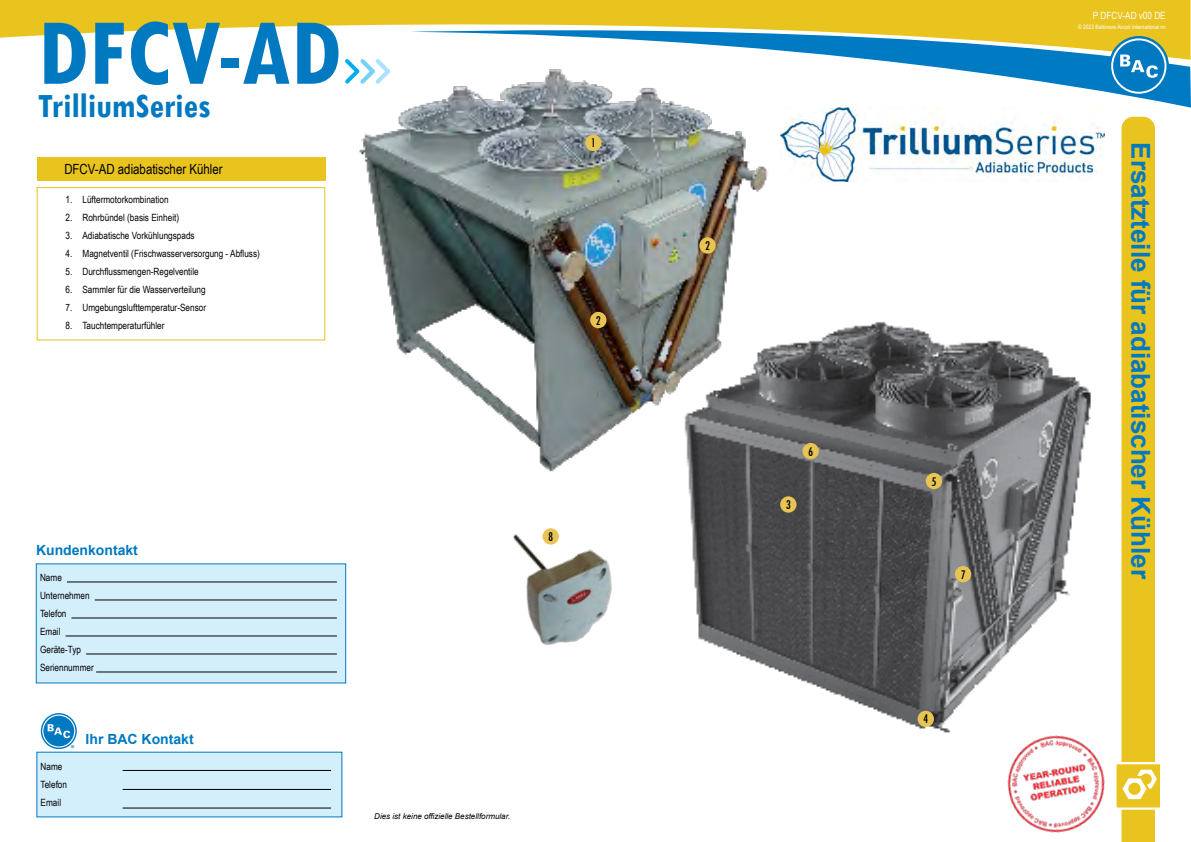
<style>
.page{position:relative;width:1191px;height:842px;background:#fff}
.page>*{position:absolute;margin:0;border:0;box-sizing:border-box;transform-origin:0 0}
.t1{font:700 condensed 100px "Tw Cen";color:#0079c1}
.t2{font:700 condensed 36px "Tw Cen";color:#0079c1}
.t3{font:700 26px "Arial";color:#0079c1}
.t4{font:14px "Arial Narrow";color:#000}
.t5{font:700 14px "Arial";color:#0079c1}
.t6{font:condensed 13.8px "Tw Cen";color:#000}
.t7{font:10px/18px "Arial Narrow";color:#000}
.t8{font:10px "Arial Narrow";color:#fff}
.t9{font:italic 8px "Arial";color:#000}
.t10{font:6px "Arial Narrow";color:#fff}
</style>
<div class="page">
<svg style="left:0;top:0;width:1190px;height:38px;background:#ebc938"></svg>
<svg style="left:410px;top:19px;width:781px;height:89px"></svg>
<svg style="left:1108px;top:36px;width:60px;height:60px"></svg>
<svg style="left:1111px;top:38px;width:55px;height:56px"></svg>
<div style="left:1113px;top:40px;width:51px;height:52px;background:#0079c1;border-radius:50%"></div>
<svg style="left:1120px;top:55px;width:37px;height:23px"></svg>
<svg style="left:1159px;top:89px;width:5px;height:6px"></svg>
<div style="left:1116px;top:764px;width:43px;height:44px;background:#e9c31e"></div>
<svg style="left:1121px;top:117px;width:36px;height:725px;background:#ebc834"></svg>
<div style="left:1114px;top:762px;width:48px;height:48px;border:2px solid #fff"></div>
<img style="left:1007px;top:735px;width:98px;height:98px">
<img style="left:688px;top:321px;width:403px;height:412px">
<img style="left:359px;top:49px;width:421px;height:432px">
<div style="left:37px;top:158px;width:288px;height:23px;background:#e9c31e"></div>
<div style="left:37px;top:187px;width:288px;height:153px;border:1px solid #e9c31e"></div>
<div style="left:36px;top:564px;width:310px;height:119px;background:#d4effc"></div>
<hr style="left:67px;top:582px;width:270px;height:1px;background:#000">
<hr style="left:95px;top:600px;width:242px;height:1px;background:#000">
<hr style="left:71px;top:618px;width:266px;height:1px;background:#000">
<hr style="left:66px;top:636px;width:271px;height:1px;background:#000">
<hr style="left:86px;top:654px;width:251px;height:1px;background:#000">
<hr style="left:96px;top:672px;width:241px;height:1px;background:#000">
<svg style="left:345px;top:55px;width:49px;height:33px"></svg>
<div style="left:925px;top:473px;width:17px;height:16px;background:#e8c453;border-radius:50%"></div>
<div style="left:955px;top:566px;width:16px;height:16px;background:#e8c453;border-radius:50%"></div>
<div style="left:802px;top:443px;width:17px;height:16px;background:#e8c453;border-radius:50%"></div>
<svg style="left:41px;top:713px;width:36px;height:36px"></svg>
<svg style="left:42px;top:714px;width:33px;height:34px"></svg>
<div style="left:43px;top:716px;width:31px;height:30px;background:#0079c1;border-radius:50%"></div>
<svg style="left:48px;top:724px;width:22px;height:14px"></svg>
<div style="left:37px;top:752px;width:305px;height:65px;background:#d4effc"></div>
<hr style="left:123px;top:770px;width:208px;height:1px;background:#000">
<hr style="left:123px;top:789px;width:208px;height:1px;background:#000">
<hr style="left:123px;top:808px;width:208px;height:1px;background:#000">
<div style="left:590px;top:312px;width:16px;height:16px;background:#e8c453;border-radius:50%"></div>
<div style="left:585px;top:135px;width:16px;height:16px;background:#e8c453;border-radius:50%"></div>
<div style="left:699px;top:237px;width:16px;height:17px;background:#e8c453;border-radius:50%"></div>
<div style="left:780px;top:496px;width:16px;height:17px;background:#e8c453;border-radius:50%"></div>
<img style="left:513px;top:528px;width:99px;height:117px">
<img style="left:780px;top:108px;width:324px;height:73px">
<div style="left:917px;top:711px;width:17px;height:16px;background:#e8c453;border-radius:50%"></div>
<h1 class="t1" style="left:38px;top:-8px;width:305px">DFCV-AD</h1>
<h2 class="t2" style="left:38px;top:84px;width:174px">TrilliumSeries</h2>
<h3 class="t4" style="left:64px;top:159px;width:160px">DFCV-AD adiabatischer Kühler</h3>
<p class="t7" style="left:65px;top:190px;width:105px">1. Lüftermotorkombination</p>
<p class="t7" style="left:65px;top:208px;width:115px">2. Rohrbündel (basis Einheit)</p>
<p class="t7" style="left:65px;top:226px;width:131px">3. Adiabatische Vorkühlungspads</p>
<p class="t7" style="left:65px;top:244px;width:196px">4. Magnetventil (Frischwasserversorgung - Abfluss)</p>
<p class="t7" style="left:65px;top:262px;width:135px">5. Durchflussmengen-Regelventile</p>
<p class="t7" style="left:65px;top:280px;width:142px">6. Sammler für die Wasserverteilung</p>
<p class="t7" style="left:65px;top:298px;width:142px">7. Umgebungslufttemperatur-Sensor</p>
<p class="t7" style="left:65px;top:316px;width:101px">8. Tauchtemperaturfühler</p>
<h3 class="t6" style="left:591px;top:135px;width:7px">1</h3>
<h3 class="t6" style="left:596px;top:312px;width:7px">2</h3>
<h3 class="t5" style="left:36px;top:540px;width:103px">Kundenkontakt</h3>
<p class="t7" style="left:40px;top:569px;width:55px">Name<br>Unternehmen<br>Telefon<br>Email<br>Geräte-Typ<br>Seriennummer</p>
<p class="t7" style="left:41px;top:757px;width:28px">Name<br>Telefon<br>Email</p>
<h3 class="t5" style="left:86px;top:729px;width:110px">Ihr BAC Kontakt</h3>
<h3 class="t6" style="left:548px;top:528px;width:7px">8</h3>
<p class="t9" style="left:374px;top:811px;width:137px">Dies ist keine offizielle Bestellformular.</p>
<h3 class="t6" style="left:705px;top:237px;width:7px">2</h3>
<h3 class="t6" style="left:786px;top:496px;width:7px">3</h3>
<h3 class="t6" style="left:808px;top:443px;width:7px">6</h3>
<h3 class="t6" style="left:931px;top:473px;width:7px">5</h3>
<h3 class="t6" style="left:960px;top:566px;width:7px">7</h3>
<h3 class="t6" style="left:923px;top:711px;width:7px">4</h3>
<p class="t8" style="left:1093px;top:8px;width:74px">P DFCV-AD v00 DE</p>
<p class="t10" style="left:1078px;top:23px;width:89px">© 2022 Baltimore Aircoil International nv</p>
<h3 class="t3" style="left:1159px;top:142px;width:438px;rotate:90deg">Ersatzteile für adiabatischer Kühler</h3>
</div>
